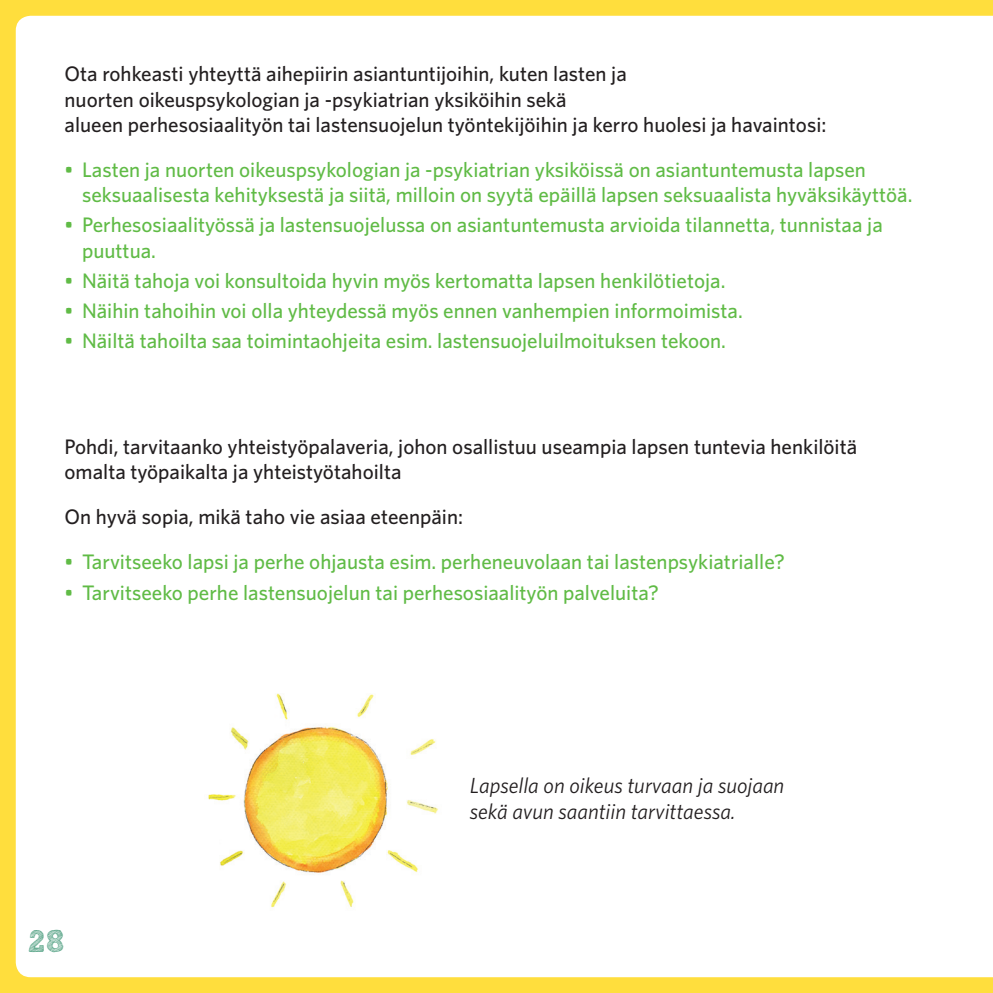
<style>
.page{position:relative;width:993px;height:993px;background:#fff}
.page>*{position:absolute;margin:0;border:0;box-sizing:border-box;transform-origin:0 0}
.t1{font:700 31.5px "Sketch Block";color:#5ca68a}
.t2{font:italic 21.88px/26.2px "Whitney";color:#231f20}
.t3{font:500 21px/25.2px "Whitney";color:#60bb46}
.t4{font:500 21px/25.2px "Whitney";color:#231f20}
</style>
<div class="page">
<div style="left:0;top:0;width:992px;height:992px;background:#ffde3d"></div>
<div style="left:16px;top:16px;width:976px;height:960px;background:#fff"></div>
<img style="left:204px;top:688px;width:238px;height:222px">
<div style="left:459px;top:768px;width:201px;height:63px;background:#fff;border-radius:15px"></div>
<p class="t4" style="left:64px;top:61px;width:763px">Ota rohkeasti yhteyttä aihepiirin asiantuntijoihin, kuten lasten ja<br>nuorten oikeuspsykologian ja -psykiatrian yksiköihin sekä<br>alueen perhesosiaalityön tai lastensuojelun työntekijöihin ja kerro huolesi ja havaintosi:</p>
<p class="t3" style="left:82px;top:157px;width:831px;text-indent:-17px">• Lasten ja nuorten oikeuspsykologian ja -psykiatrian yksiköissä on asiantuntemusta lapsen seksuaalisesta kehityksestä ja siitä, milloin on syytä epäillä lapsen seksuaalista hyväksikäyttöä.</p>
<p class="t3" style="left:82px;top:212px;width:802px;text-indent:-17px">• Perhesosiaalityössä ja lastensuojelussa on asiantuntemusta arvioida tilannetta, tunnistaa ja puuttua.</p>
<p class="t3" style="left:64px;top:267px;width:662px">• Näitä tahoja voi konsultoida hyvin myös kertomatta lapsen henkilötietoja.</p>
<p class="t3" style="left:64px;top:297px;width:679px">• Näihin tahoihin voi olla yhteydessä myös ennen vanhempien informoimista.</p>
<p class="t3" style="left:64px;top:328px;width:662px">• Näiltä tahoilta saa toimintaohjeita esim. lastensuojeluilmoituksen tekoon.</p>
<p class="t4" style="left:64px;top:433px;width:794px">Pohdi, tarvitaanko yhteistyöpalaveria, johon osallistuu useampia lapsen tuntevia henkilöitä omalta työpaikalta ja yhteistyötahoilta</p>
<p class="t4" style="left:64px;top:504px;width:400px">On hyvä sopia, mikä taho vie asiaa eteenpäin:</p>
<p class="t3" style="left:64px;top:549px;width:721px">• Tarvitseeko lapsi ja perhe ohjausta esim. perheneuvolaan tai lastenpsykiatrialle?</p>
<p class="t3" style="left:64px;top:579px;width:595px">• Tarvitseeko perhe lastensuojelun tai perhesosiaalityön palveluita?</p>
<h1 class="t1" style="left:28px;top:921px;width:38px">28</h1>
<p class="t2" style="left:469px;top:771px;width:316px">Lapsella on oikeus turvaan ja suojaan sekä avun saantiin tarvittaessa.</p>
</div>
